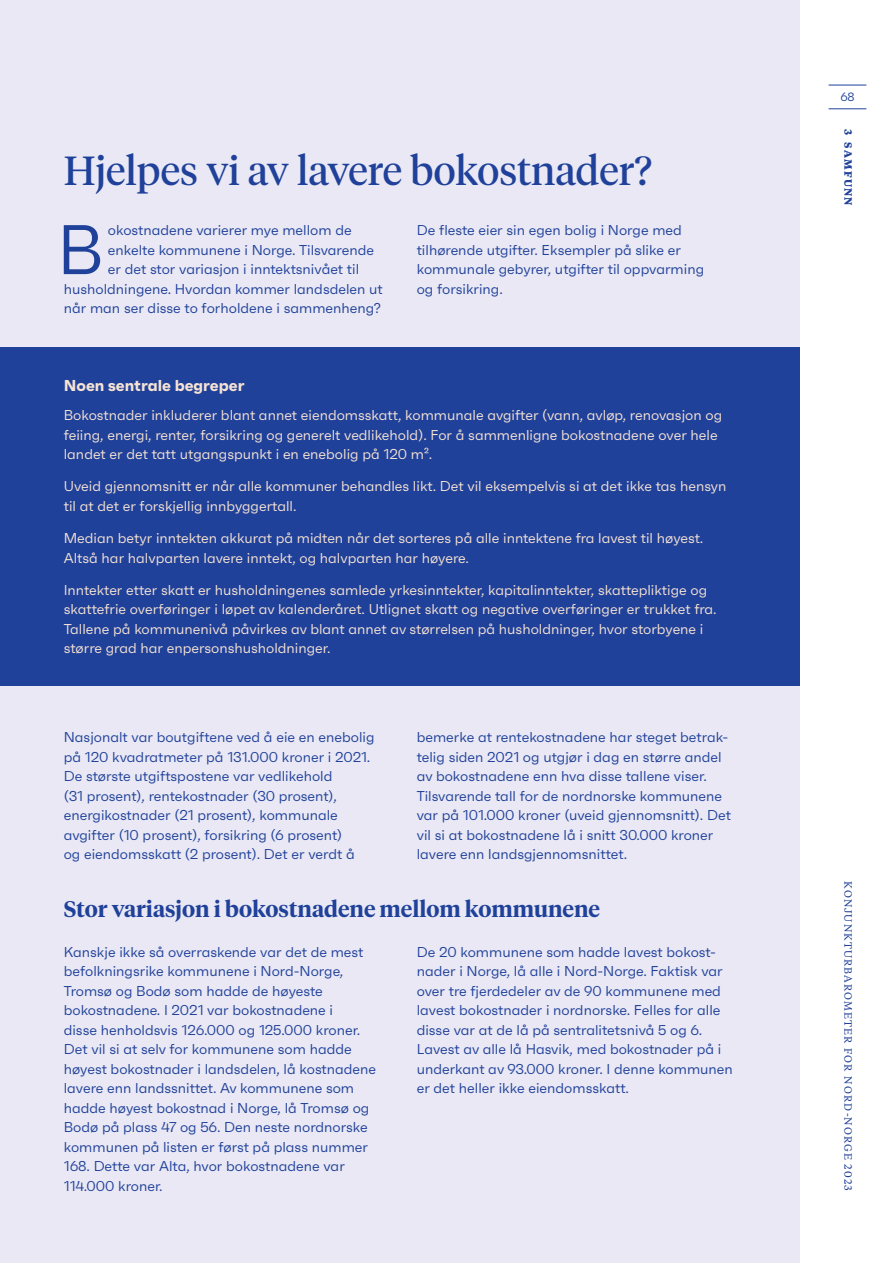
<style>
.page{position:relative;width:893px;height:1263px;background:#fff}
.page>*{position:absolute;margin:0;border:0;box-sizing:border-box;transform-origin:0 0}
.Brødtekst_med_initial{font:69.9px "Faktum";color:#20419a}
.Tittel_3{font:40.5px "Tiempos Headline";color:#20419a}
.Tittel_4{font:600 22.5px "Tiempos Headline";color:#20419a}
.Tittel_5__mellomtittel{font:700 15.75px "Faktum";color:#f6e3d4}
.Brødtekst_i_register{font:14.25px/19.5px "Faktum";color:#20419a}
.Brødtekst_IKKE_register{font:14.25px/19.5px "Faktum";color:#f6e3d4}
.Brødtekst_med_initial-2{font:14.25px "Faktum";color:#20419a}
.t1{font:12px "Faktum";color:#20419a}
.t2{font:10.5px "Tiempos Text";letter-spacing:.1em;color:#20419a}
.t3{font:700 10.5px "Tiempos Text";color:#20419a}
</style>
<div class="page">
<div style="left:0;top:0;width:799px;height:1263px;background:#e9e8f4"></div>
<div style="left:0;top:348px;width:799px;height:338px;background:#20419a"></div>
<hr style="left:828px;top:85px;width:38px;height:1px;background:#20419a">
<hr style="left:828px;top:108px;width:38px;height:1px;background:#20419a">
<p class="Tittel_3" style="left:64px;top:143px;width:590px">Hjelpes vi av lavere bokostnader?</p>
<p class="Brødtekst_med_initial" style="left:57px;top:208px;width:48px">B</p>
<p class="Brødtekst_med_initial-2" style="left:108px;top:222px;width:245px">okostnadene varierer mye mellom de</p>
<p class="Brødtekst_i_register" style="left:417px;top:220px;width:289px">De fleste eier sin egen bolig i Norge med tilhørende utgifter. Eksempler på slike er kommunale gebyrer, utgifter til oppvarming og forsikring.</p>
<p class="Brødtekst_med_initial-2" style="left:108px;top:241px;width:268px">enkelte kommunene i Norge. Tilsvarende</p>
<p class="Brødtekst_med_initial-2" style="left:108px;top:261px;width:253px">er det stor variasjon i inntektsnivået til</p>
<p class="Brødtekst_med_initial-2" style="left:64px;top:280px;width:320px">husholdningene. Hvordan kommer landsdelen ut</p>
<p class="Brødtekst_med_initial-2" style="left:64px;top:300px;width:319px">når man ser disse to forholdene i sammenheng?</p>
<p class="Tittel_5__mellomtittel" style="left:64px;top:376px;width:182px">Noen sentrale begreper</p>
<p class="Brødtekst_IKKE_register" style="left:64px;top:405px;width:660px">Bokostnader inkluderer blant annet eiendomsskatt, kommunale avgifter (vann, avløp, renovasjon og feiing, energi, renter, forsikring og generelt vedlikehold). For å sammenligne bokostnadene over hele landet er det tatt utgangspunkt i en enebolig på 120 m².</p>
<p class="Brødtekst_IKKE_register" style="left:64px;top:476px;width:664px">Uveid gjennomsnitt er når alle kommuner behandles likt. Det vil eksempelvis si at det ikke tas hensyn til at det er forskjellig innbyggertall.</p>
<p class="Brødtekst_IKKE_register" style="left:64px;top:528px;width:641px">Median betyr inntekten akkurat på midten når det sorteres på alle inntektene fra lavest til høyest.<br>Altså har halvparten lavere inntekt, og halvparten har høyere.</p>
<p class="Brødtekst_IKKE_register" style="left:64px;top:580px;width:654px">Inntekter etter skatt er husholdningenes samlede yrkesinntekter, kapitalinntekter, skattepliktige og skattefrie overføringer i løpet av kalenderåret. Utlignet skatt og negative overføringer er trukket fra.<br>Tallene på kommunenivå påvirkes av blant annet av størrelsen på husholdninger, hvor storbyene i større grad har enpersonshusholdninger.</p>
<p class="Brødtekst_i_register" style="left:64px;top:727px;width:312px">Nasjonalt var boutgiftene ved å eie en enebolig på 120 kvadratmeter på 131.000 kroner i 2021.<br>De største utgiftspostene var vedlikehold<br>(31 prosent), rentekostnader (30 prosent), energikostnader (21 prosent), kommunale avgifter (10 prosent), forsikring (6 prosent)<br>og eiendomsskatt (2 prosent). Det er verdt å</p>
<p class="Brødtekst_i_register" style="left:417px;top:727px;width:316px">bemerke at rentekostnadene har steget betrak&shy;telig siden 2021 og utgjør i dag en større andel av bokostnadene enn hva disse tallene viser.<br>Tilsvarende tall for de nordnorske kommunene var på 101.000 kroner (uveid gjennomsnitt). Det vil si at bokostnadene lå i snitt 30.000 kroner lavere enn landsgjennomsnittet.</p>
<p class="Tittel_4" style="left:64px;top:893px;width:538px">Stor variasjon i bokostnadene mellom kommunene</p>
<p class="Brødtekst_i_register" style="left:64px;top:942px;width:314px">Kanskje ikke så overraskende var det de mest befolkningsrike kommunene i Nord-Norge, Tromsø og Bodø som hadde de høyeste bokostnadene. I 2021 var bokostnadene i<br>disse henholdsvis 126.000 og 125.000 kroner.<br>Det vil si at selv for kommunene som hadde høyest bokostnader i landsdelen, lå kostnadene lavere enn landssnittet. Av kommunene som hadde høyest bokostnad i Norge, lå Tromsø og Bodø på plass 47 og 56. Den neste nordnorske kommunen på listen er først på plass nummer 168. Dette var Alta, hvor bokostnadene var 114.000 kroner.</p>
<p class="Brødtekst_i_register" style="left:417px;top:942px;width:318px">De 20 kommunene som hadde lavest bokost&shy;nader i Norge, lå alle i Nord-Norge. Faktisk var over tre fjerdedeler av de 90 kommunene med lavest bokostnader i nordnorske. Felles for alle disse var at de lå på sentralitetsnivå 5 og 6.<br>Lavest av alle lå Hasvik, med bokostnader på i underkant av 93.000 kroner. I denne kommunen er det heller ikke eiendomsskatt.</p>
<p class="t1" style="left:840px;top:90px;width:16px">68</p>
<p class="t3" style="left:856px;top:129px;width:77px;rotate:90deg">3 Samfunn</p>
<p class="t2" style="left:855px;top:881px;width:311px;rotate:90deg">KONJUNKTURBAROMETER FOR NORD-NORGE 2023</p>
</div>
